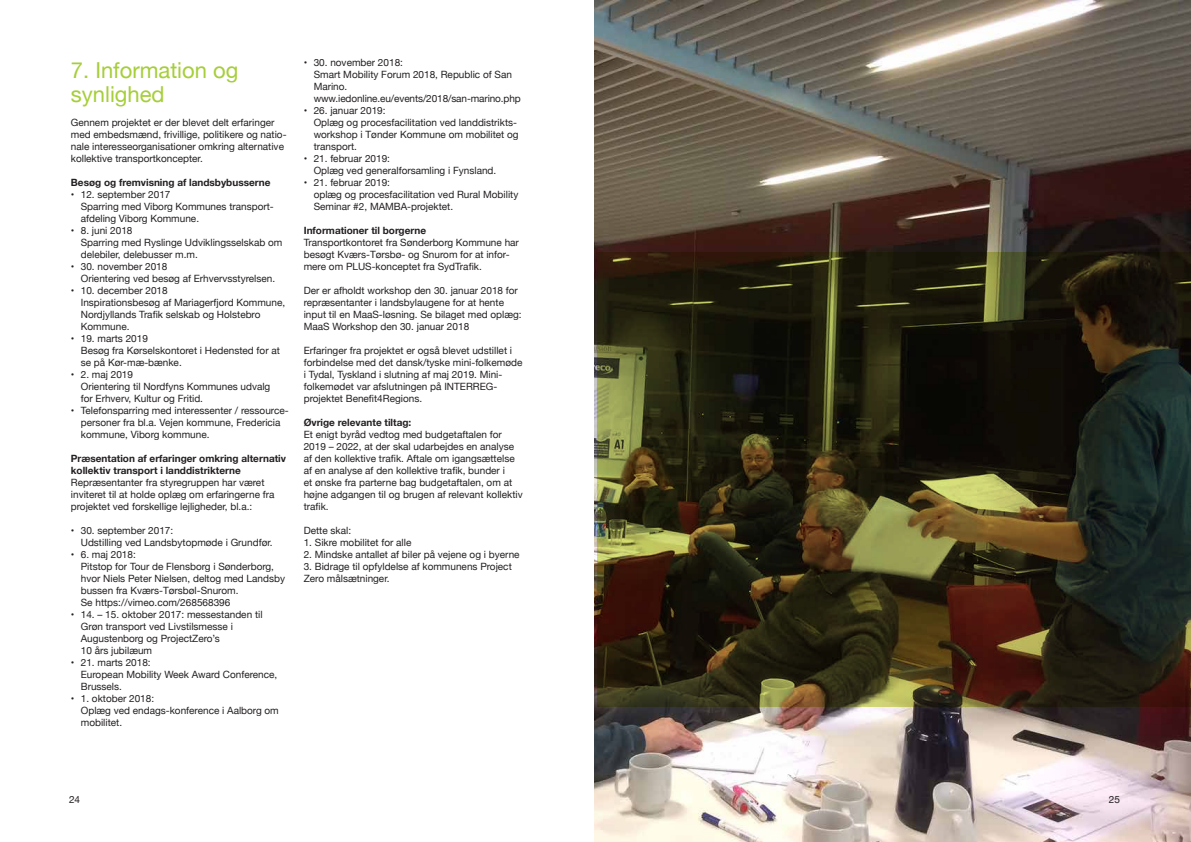
<style>
.page{position:relative;width:1191px;height:842px;background:#fff}
.page>*{position:absolute;margin:0;border:0;box-sizing:border-box;transform-origin:0 0}
.t1{font:22px/24px "Helvetica Neue";color:#a6ce39}
.t2{font:10px/12px "Helvetica Neue";color:#231f20}
.t3{font:700 10px/12px "Helvetica Neue";color:#231f20}
</style>
<div class="page">
<img style="left:594px;top:0;width:596px;height:842px">
<svg style="left:597px;top:252px;width:594px;height:455px;background:#302b16"></svg>
<h1 class="t1" style="left:71px;top:59px;width:169px">7. Information og synlighed</h1>
<p class="t2" style="left:71px;top:117px;width:217px">Gennem projektet er der blevet delt erfaringer med embedsmænd, frivillige, politikere og natio&shy;nale interesseorganisationer omkring alternative kollektive transportkoncepter.</p>
<p class="t3" style="left:71px;top:176px;width:201px">Besøg og fremvisning af landsbybusserne</p>
<p class="t2" style="left:81px;top:189px;width:194px;text-indent:-10px">• 12. september 2017<br>Sparring med Viborg Kommunes transport&shy;afdeling Viborg Kommune.</p>
<p class="t2" style="left:81px;top:225px;width:203px;text-indent:-10px">• 8. juni 2018<br>Sparring med Ryslinge Udviklingsselskab om delebiler, delebusser m.m.</p>
<p class="t2" style="left:81px;top:261px;width:196px;text-indent:-10px">• 30. november 2018<br>Orientering ved besøg af Erhvervsstyrelsen.</p>
<p class="t2" style="left:81px;top:285px;width:206px;text-indent:-10px">• 10. december 2018<br>Inspirationsbesøg af Mariagerfjord Kommune,<br>Nordjyllands Trafik selskab og Holstebro<br>Kommune.</p>
<p class="t2" style="left:81px;top:333px;width:201px;text-indent:-10px">• 19. marts 2019<br>Besøg fra Kørselskontoret i Hedensted for at se på Kør-mæ-bænke.</p>
<p class="t2" style="left:81px;top:369px;width:191px;text-indent:-10px">• 2. maj 2019<br>Orientering til Nordfyns Kommunes udvalg for Erhverv, Kultur og Fritid.</p>
<p class="t2" style="left:81px;top:405px;width:209px;text-indent:-10px">• Telefonsparring med interessenter / ressource&shy;personer fra bl.a. Vejen kommune, Fredericia kommune, Viborg kommune.</p>
<p class="t3" style="left:71px;top:452px;width:217px">Præsentation af erfaringer omkring alternativ kollektiv transport i landdistrikterne</p>
<p class="t2" style="left:71px;top:477px;width:205px">Repræsentanter fra styregruppen har været inviteret til at holde oplæg om erfaringerne fra projektet ved forskellige lejligheder, bl.a.:</p>
<p class="t2" style="left:81px;top:525px;width:193px;text-indent:-10px">• 30. september 2017:<br>Udstilling ved Landsbytopmøde i Grundfør.</p>
<p class="t2" style="left:81px;top:549px;width:206px;text-indent:-10px">• 6. maj 2018:<br>Pitstop for Tour de Flensborg i Sønderborg, hvor Niels Peter Nielsen, deltog med Landsby bussen fra Kværs-Tørsbøl-Snurom.<br>Se https://vimeo.com/268568396</p>
<p class="t2" style="left:81px;top:609px;width:183px;text-indent:-10px">• 14. – 15. oktober 2017: messestanden til<br>Grøn transport ved Livstilsmesse i<br>Augustenborg og ProjectZero’s<br>10 års jubilæum</p>
<p class="t2" style="left:81px;top:657px;width:198px;text-indent:-10px">• 21. marts 2018:<br>European Mobility Week Award Conference,<br>Brussels.</p>
<p class="t2" style="left:81px;top:693px;width:199px;text-indent:-10px">• 1. oktober 2018:<br>Oplæg ved endags-konference i Aalborg om mobilitet.</p>
<p class="t2" style="left:314px;top:57px;width:209px;text-indent:-10px">• 30. november 2018:<br>Smart Mobility Forum 2018, Republic of San<br>Marino. www.iedonline.eu/events/2018/san-marino.php</p>
<p class="t2" style="left:314px;top:105px;width:206px;text-indent:-10px">• 26. januar 2019:<br>Oplæg og procesfacilitation ved landdistrikts&shy;workshop i Tønder Kommune om mobilitet og transport.</p>
<p class="t2" style="left:314px;top:153px;width:184px;text-indent:-10px">• 21. februar 2019:<br>Oplæg ved generalforsamling i Fynsland.</p>
<p class="t2" style="left:314px;top:177px;width:206px;text-indent:-10px">• 21. februar 2019:<br>oplæg og procesfacilitation ved Rural Mobility<br>Seminar #2, MAMBA-projektet.</p>
<p class="t3" style="left:304px;top:225px;width:124px">Informationer til borgerne</p>
<p class="t2" style="left:304px;top:237px;width:217px">Transportkontoret fra Sønderborg Kommune har besøgt Kværs-Tørsbø- og Snurom for at infor&shy;mere om PLUS-konceptet fra SydTrafik.</p>
<p class="t2" style="left:304px;top:285px;width:219px">Der er afholdt workshop den 30. januar 2018 for repræsentanter i landsbylaugene for at hente input til en MaaS-løsning. Se bilaget med oplæg:<br>MaaS Workshop den 30. januar 2018</p>
<p class="t2" style="left:304px;top:345px;width:220px">Erfaringer fra projektet er også blevet udstillet i forbindelse med det dansk/tyske mini-folkemøde i Tydal, Tyskland i slutning af maj 2019. Mini&shy;folkemødet var afslutningen på INTERREG&shy;projektet Benefit4Regions.</p>
<p class="t3" style="left:304px;top:417px;width:109px">Øvrige relevante tiltag:</p>
<p class="t2" style="left:304px;top:429px;width:220px">Et enigt byråd vedtog med budgetaftalen for 2019 – 2022, at der skal udarbejdes en analyse af den kollektive trafik. Aftale om igangsættelse af en analyse af den kollektive trafik, bunder i<br>et ønske fra parterne bag budgetaftalen, om at højne adgangen til og brugen af relevant kollektiv trafik.</p>
<p class="t2" style="left:304px;top:525px;width:49px">Dette skal:</p>
<p class="t2" style="left:304px;top:537px;width:109px">1. Sikre mobilitet for alle</p>
<p class="t2" style="left:304px;top:549px;width:217px">2. Mindske antallet af biler på vejene og i byerne</p>
<p class="t2" style="left:304px;top:561px;width:210px">3. Bidrage til opfyldelse af kommunens Project<br>Zero målsætninger.</p>
<p class="t2" style="left:69px;top:794px;width:13px">24</p>
<p class="t2" style="left:1109px;top:794px;width:13px">25</p>
</div>
